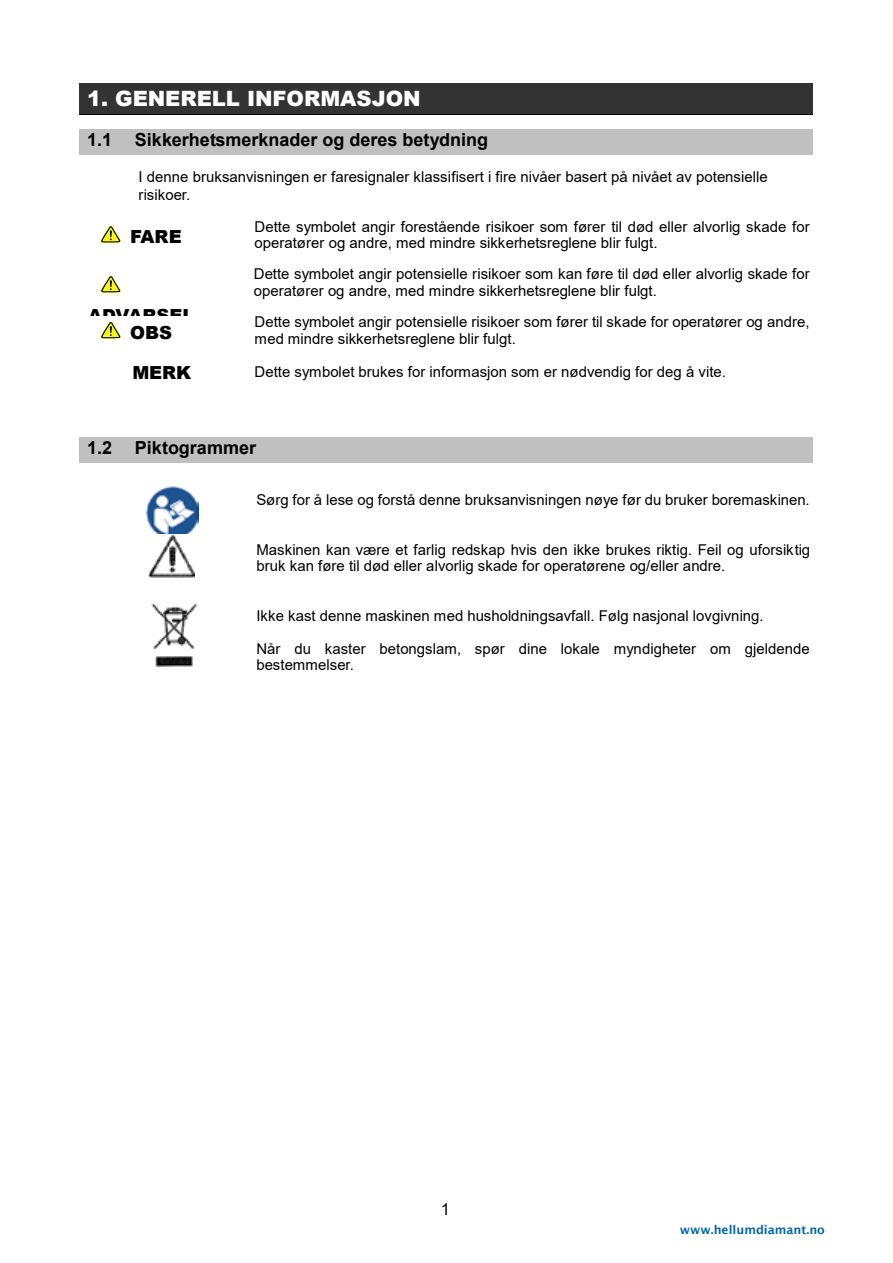
<style>
.page{position:relative;width:893px;height:1263px;background:#fff}
.page>*{position:absolute;margin:0;border:0;box-sizing:border-box;transform-origin:0 0}
.t1{font:900 21px "Arial";letter-spacing:-.005em;color:#fff}
.t2{font:700 18px "Arial";color:#000}
.t3{font:900 18px/16.8px "Arial";color:#000}
.t4{font:16.5px "Arial";color:#000}
.t5{font:15px/16.5px "Arial";color:#000}
.t6{font:600 12px "Lucida Sans";color:#0265a9}
</style>
<div class="page">
<img style="left:147px;top:486px;width:52px;height:49px">
<div style="left:79px;top:83px;width:733px;height:31px;background:#333"></div>
<hr style="left:79px;top:114px;width:733px;height:1px;background:#000">
<div style="left:79px;top:129px;width:733px;height:26px;background:#c0c0c0"></div>
<div style="left:79px;top:437px;width:733px;height:26px;background:#c0c0c0"></div>
<svg style="left:100px;top:225px;width:21px;height:18px"></svg>
<svg style="left:100px;top:275px;width:21px;height:18px"></svg>
<svg style="left:100px;top:321px;width:21px;height:18px"></svg>
<img style="left:148px;top:535px;width:46px;height:42px">
<img style="left:151px;top:603px;width:47px;height:63px">
<h1 class="t1" style="left:87px;top:84px;width:335px">1. GENERELL INFORMASJON</h1>
<p class="t2" style="left:87px;top:127px;width:27px">1.1</p>
<p class="t2" style="left:135px;top:127px;width:355px">Sikkerhetsmerknader og deres betydning</p>
<p class="t5" style="left:139px;top:167px;width:631px;line-height:18px">I denne bruksanvisningen er faresignaler klassifisert i fire nivåer basert på nivået av potensielle risikoer.</p>
<p class="t5" style="left:255px;top:218px;width:557px">Dette symbolet angir forestående risikoer som fører til død eller alvorlig skade for operatører og andre, med mindre sikkerhetsreglene blir fulgt.</p>
<p class="t5" style="left:254px;top:266px;width:557px">Dette symbolet angir potensielle risikoer som kan føre til død eller alvorlig skade for operatører og andre, med mindre sikkerhetsreglene blir fulgt.</p>
<p class="t5" style="left:255px;top:314px;width:556px">Dette symbolet angir potensielle risikoer som fører til skade for operatører og andre, med mindre sikkerhetsreglene blir fulgt.</p>
<p class="t5" style="left:255px;top:363px;width:473px">Dette symbolet brukes for informasjon som er nødvendig for deg å vite.</p>
<p class="t3" style="left:130px;top:228px;width:53px">FARE</p>
<p class="t3" style="left:130px;top:307px;width:66px;text-indent:-42px">ADVARSEL<br>OBS</p>
<p class="t3" style="left:132px;top:364px;width:60px">MERK</p>
<p class="t2" style="left:87px;top:435px;width:27px">1.2</p>
<p class="t2" style="left:135px;top:435px;width:123px">Piktogrammer</p>
<p class="t5" style="left:256px;top:491px;width:555px">Sørg for å lese og forstå denne bruksanvisningen nøye før du bruker boremaskinen.</p>
<p class="t5" style="left:256px;top:541px;width:555px">Maskinen kan være et farlig redskap hvis den ikke brukes riktig. Feil og uforsiktig bruk kan føre til død eller alvorlig skade for operatørene og/eller andre.</p>
<p class="t5" style="left:256px;top:599px;width:555px;line-height:33px">Ikke kast denne maskinen med husholdningsavfall. Følg nasjonal lovgivning.<br>Når du kaster betongslam, spør dine lokale myndigheter om gjeldende</p>
<p class="t5" style="left:256px;top:656px;width:99px">bestemmelser.</p>
<p class="t4" style="left:441px;top:1198px;width:11px">1</p>
<p class="t6" style="left:680px;top:1223px;width:147px">www.hellumdiamant.no</p>
</div>
